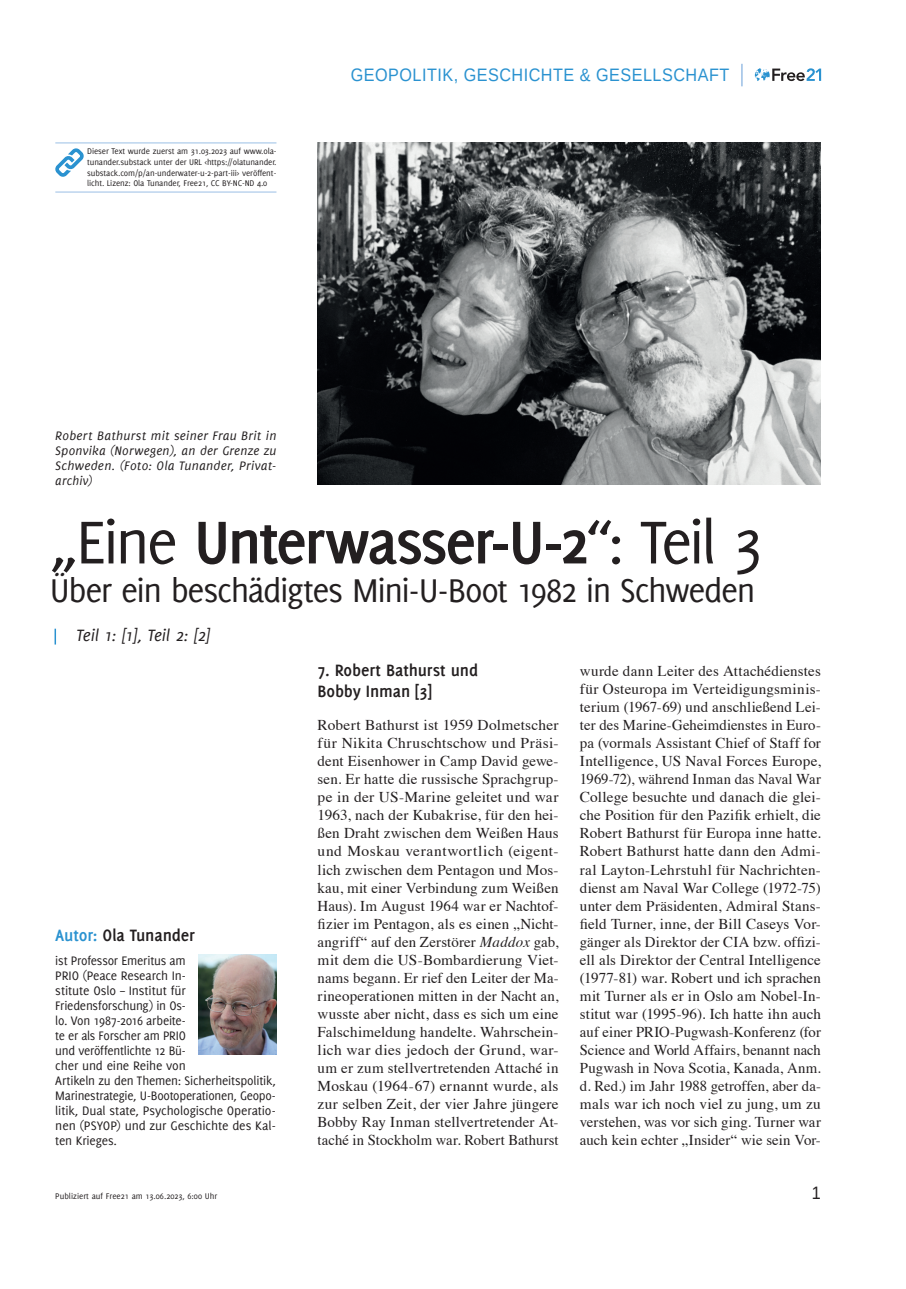
<style>
.page{position:relative;width:906px;height:1289px;background:#fff}
.page>*{position:absolute;margin:0;border:0;box-sizing:border-box;transform-origin:0 0}
.t1{font:700 66px "Delicious";letter-spacing:-.04em;color:#231f20}
.t2{font:36px "Delicious";letter-spacing:-.04em;color:#231f20}
.t3{font:700 18px/21px "Delicious";letter-spacing:-.01em;color:#231f20}
.t4{font:18px "Liberation Sans";letter-spacing:.03em;color:#2a92d0;scale:.9 1}
.t5{font:italic 18px "Delicious";letter-spacing:-.01em;color:#231f20}
.t6{font:18px "Liberation Sans";color:#231f20;scale:.9 1}
.t7{font:15px/18px "Times";letter-spacing:.005em;color:#231f20;text-align:justify}
.t8{font:13.5px/15px "Delicious";letter-spacing:-.015em;color:#231f20}
.t9{font:italic 13.5px/15px "Delicious";letter-spacing:.02em;color:#231f20;text-align:justify}
.t10{font:9px/10.8px "Delicious";letter-spacing:-.01em;color:#231f20;text-align:justify}
.s1{font-weight:400}
.s2{color:#2a92d0}
.s3{font-style:italic}
</style>
<div class="page">
<svg style="left:755px;top:68px;width:66px;height:13px"></svg>
<svg style="left:741px;top:64px;width:1px;height:22px"></svg>
<svg style="left:55px;top:628px;width:1px;height:16px"></svg>
<img style="left:317px;top:142px;width:504px;height:342px">
<hr style="left:55px;top:142px;width:221px;height:1px;background:#9abfe5">
<hr style="left:55px;top:192px;width:221px;height:1px;background:#9abfe5">
<svg style="left:55px;top:148px;width:29px;height:29px"></svg>
<img style="left:199px;top:954px;width:77px;height:100px">
<p class="t10" style="left:87px;top:145px;width:191px">Dieser Text wurde zuerst am 31.03.2023 auf www.ola&shy;tunander.substack unter der URL &lt;https://olatunander. substack.com/p/an-underwater-u-2-part-iii&gt; veröffent&shy;licht. Lizenz: Ola Tunander, Free21, CC BY-NC-ND 4.0</p>
<p class="t4" style="left:351px;top:63px;width:422px">GEOPOLITIK, GESCHICHTE &amp; GESELLSCHAFT</p>
<p class="t9" style="left:55px;top:428px;width:223px">Robert Bathurst mit seiner Frau Brit in Sponvika (Norwegen), an der Grenze zu Schweden. (Foto: Ola Tunander, Privat&shy;archiv)</p>
<h1 class="t1" style="left:50px;top:504px;width:714px"><span class="s1">„Eine</span> Unterwasser-U-2<span class="s1">“: Teil 3</span></h1>
<h2 class="t2" style="left:50px;top:570px;width:707px">Über ein beschädigtes Mini-U-Boot 1982 in Schweden</h2>
<p class="t5" style="left:77px;top:625px;width:135px">Teil 1: [1], Teil 2: [2]</p>
<p class="t3" style="left:55px;top:924px;width:141px"><span class="s2">Autor:</span> Ola Tunander</p>
<p class="t8" style="left:55px;top:952px;width:222px">ist Professor Emeritus am<br>PRIO (Peace Research In-<br>stitute Oslo – Institut für<br>Friedensforschung) in Os-<br>lo. Von 1987-2016 arbeite-<br>te er als Forscher am PRIO<br>und veröffentlichte 12 Bü-<br>cher und eine Reihe von<br>Artikeln zu den Themen: Sicherheitspolitik,<br>Marinestrategie, U-Bootoperationen, Geopo&shy;litik, Dual state, Psychologische Operatio&shy;nen (PSYOP) und zur Geschichte des Kal&shy;ten Krieges.</p>
<p class="t3" style="left:317px;top:659px;width:162px">7. Robert Bathurst und<br>Bobby Inman [3]</p>
<p class="t7" style="left:317px;top:715px;width:242px">Robert Bathurst ist 1959 Dolmetscher für Nikita Chruschtschow und Präsi&shy;dent Eisenhower in Camp David gewe&shy;sen. Er hatte die russische Sprachgrup&shy;pe in der US-Marine geleitet und war 1963, nach der Kubakrise, für den hei&shy;ßen Draht zwischen dem Weißen Haus und Moskau verantwortlich (eigent&shy;lich zwischen dem Pentagon und Mos&shy;kau, mit einer Verbindung zum Weißen Haus). Im August 1964 war er Nachtof&shy;fizier im Pentagon, als es einen „Nicht&shy;angriff“ auf den Zerstörer <span class="s3">Maddox</span> gab, mit dem die US-Bombardierung Viet&shy;nams begann. Er rief den Leiter der Ma&shy;rineoperationen mitten in der Nacht an, wusste aber nicht, dass es sich um eine Falschimeldung handelte. Wahrschein&shy;lich war dies jedoch der Grund, war&shy;um er zum stellvertretenden Attaché in Moskau (1964-67) ernannt wurde, als zur selben Zeit, der vier Jahre jüngere Bobby Ray Inman stellvertretender At&shy;taché in Stockholm war. Robert Bathurst</p>
<p class="t7" style="left:580px;top:661px;width:242px">wurde dann Leiter des Attachédienstes für Osteuropa im Verteidigungsminis&shy;terium (1967-69) und anschließend Lei&shy;ter des Marine-Geheimdienstes in Euro&shy;pa (vormals Assistant Chief of Staff for Intelligence, US Naval Forces Europe, 1969-72), während Inman das Naval War College besuchte und danach die glei&shy;che Position für den Pazifik erhielt, die Robert Bathurst für Europa inne hatte.<br>Robert Bathurst hatte dann den Admi&shy;ral Layton-Lehrstuhl für Nachrichten&shy;dienst am Naval War College (1972-75) unter dem Präsidenten, Admiral Stans&shy;field Turner, inne, der Bill Caseys Vor&shy;gänger als Direktor der CIA bzw. offizi&shy;ell als Direktor der Central Intelligence (1977-81) war. Robert und ich sprachen mit Turner als er in Oslo am Nobel-In&shy;stitut war (1995-96). Ich hatte ihn auch auf einer PRIO-Pugwash-Konferenz (for Science and World Affairs, benannt nach Pugwash in Nova Scotia, Kanada, Anm. d. Red.) im Jahr 1988 getroffen, aber da&shy;mals war ich noch viel zu jung, um zu verstehen, was vor sich ging. Turner war auch kein echter „Insider“ wie sein Vor-</p>
<p class="t10" style="left:55px;top:1190px;width:163px">Publiziert auf Free21 am 13.06.2023, 6:00 Uhr</p>
<p class="t6" style="left:812px;top:1181px;width:12px">1</p>
</div>
